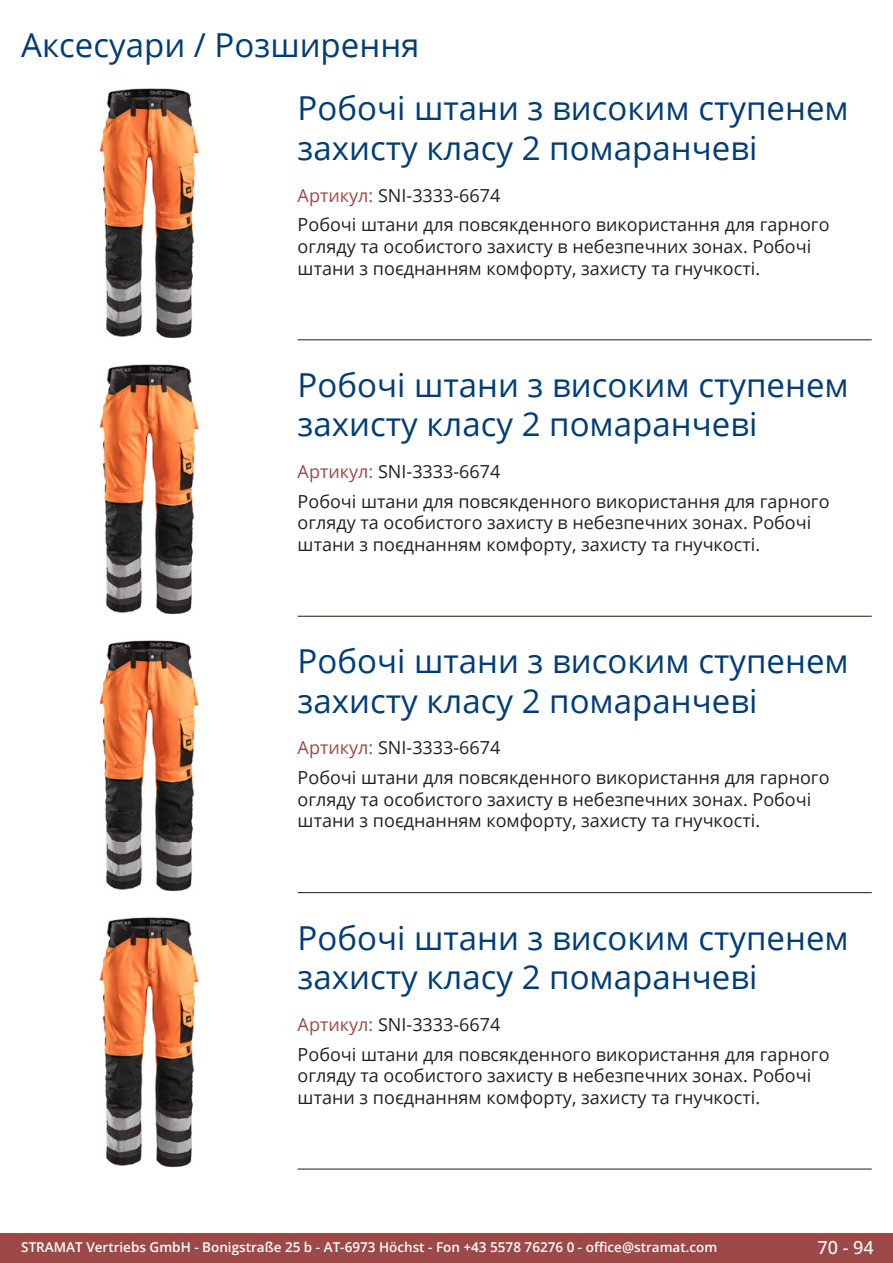
<style>
.page{position:relative;width:893px;height:1263px;background:#fff}
.page>*{position:absolute;margin:0;border:0;box-sizing:border-box;transform-origin:0 0}
.Produkttitel{font:33px/39.6px "Open Sans";color:#003d78}
.RastTitel{font:33px "Open Sans";color:#003d78}
.Beschreibung_Text{font:18px/21.6px "Open Sans";color:#231f20}
.TechDaten_Überschrif{font:18px "Open Sans";color:#231f20}
.t1{font:500 18px "Open Sans";color:#fff}
.t2{font:600 13.5px "Open Sans";color:#fff}
.s1{color:#9c4948}
</style>
<div class="page">
<div style="left:0;top:1233px;width:893px;height:30px;background:#9c4948"></div>
<hr style="left:298px;top:340px;width:574px;height:1px;background:#201d08">
<hr style="left:298px;top:616px;width:574px;height:1px;background:#201d08">
<hr style="left:298px;top:892px;width:574px;height:1px;background:#201d08">
<hr style="left:298px;top:1169px;width:574px;height:1px;background:#201d08">
<img style="left:99px;top:88px;width:100px;height:251px">
<img style="left:99px;top:364px;width:100px;height:251px">
<img style="left:99px;top:640px;width:100px;height:252px">
<img style="left:99px;top:917px;width:100px;height:251px">
<p class="RastTitel" style="left:21px;top:22px;width:400px">Аксесуари / Розширення</p>
<p class="Produkttitel" style="left:298px;top:88px;width:553px">Робочі штани з високим ступенем захисту класу 2 помаранчеві</p>
<p class="TechDaten_Überschrif" style="left:298px;top:183px;width:204px"><span class="s1">Артикул:</span> SNI-3333-6674</p>
<p class="Beschreibung_Text" style="left:298px;top:214px;width:533px">Робочі штани для повсякденного використання для гарного огляду та особистого захисту в небезпечних зонах. Робочі штани з поєднанням комфорту, захисту та гнучкості.</p>
<p class="Produkttitel" style="left:298px;top:364px;width:553px">Робочі штани з високим ступенем захисту класу 2 помаранчеві</p>
<p class="TechDaten_Überschrif" style="left:298px;top:459px;width:204px"><span class="s1">Артикул:</span> SNI-3333-6674</p>
<p class="Beschreibung_Text" style="left:298px;top:490px;width:533px">Робочі штани для повсякденного використання для гарного огляду та особистого захисту в небезпечних зонах. Робочі штани з поєднанням комфорту, захисту та гнучкості.</p>
<p class="Produkttitel" style="left:298px;top:640px;width:553px">Робочі штани з високим ступенем захисту класу 2 помаранчеві</p>
<p class="TechDaten_Überschrif" style="left:298px;top:735px;width:204px"><span class="s1">Артикул:</span> SNI-3333-6674</p>
<p class="Beschreibung_Text" style="left:298px;top:766px;width:533px">Робочі штани для повсякденного використання для гарного огляду та особистого захисту в небезпечних зонах. Робочі штани з поєднанням комфорту, захисту та гнучкості.</p>
<p class="Produkttitel" style="left:298px;top:917px;width:553px">Робочі штани з високим ступенем захисту класу 2 помаранчеві</p>
<p class="TechDaten_Überschrif" style="left:298px;top:1012px;width:204px"><span class="s1">Артикул:</span> SNI-3333-6674</p>
<p class="Beschreibung_Text" style="left:298px;top:1043px;width:533px">Робочі штани для повсякденного використання для гарного огляду та особистого захисту в небезпечних зонах. Робочі штани з поєднанням комфорту, захисту та гнучкості.</p>
<p class="t2" style="left:21px;top:1238px;width:698px">STRAMAT Vertriebs GmbH - Bonigstraße 25 b - AT-6973 Höchst - Fon +43 5578 76276 0 - office@stramat.com</p>
<p class="t1" style="left:817px;top:1234px;width:58px">70 - 94</p>
</div>
